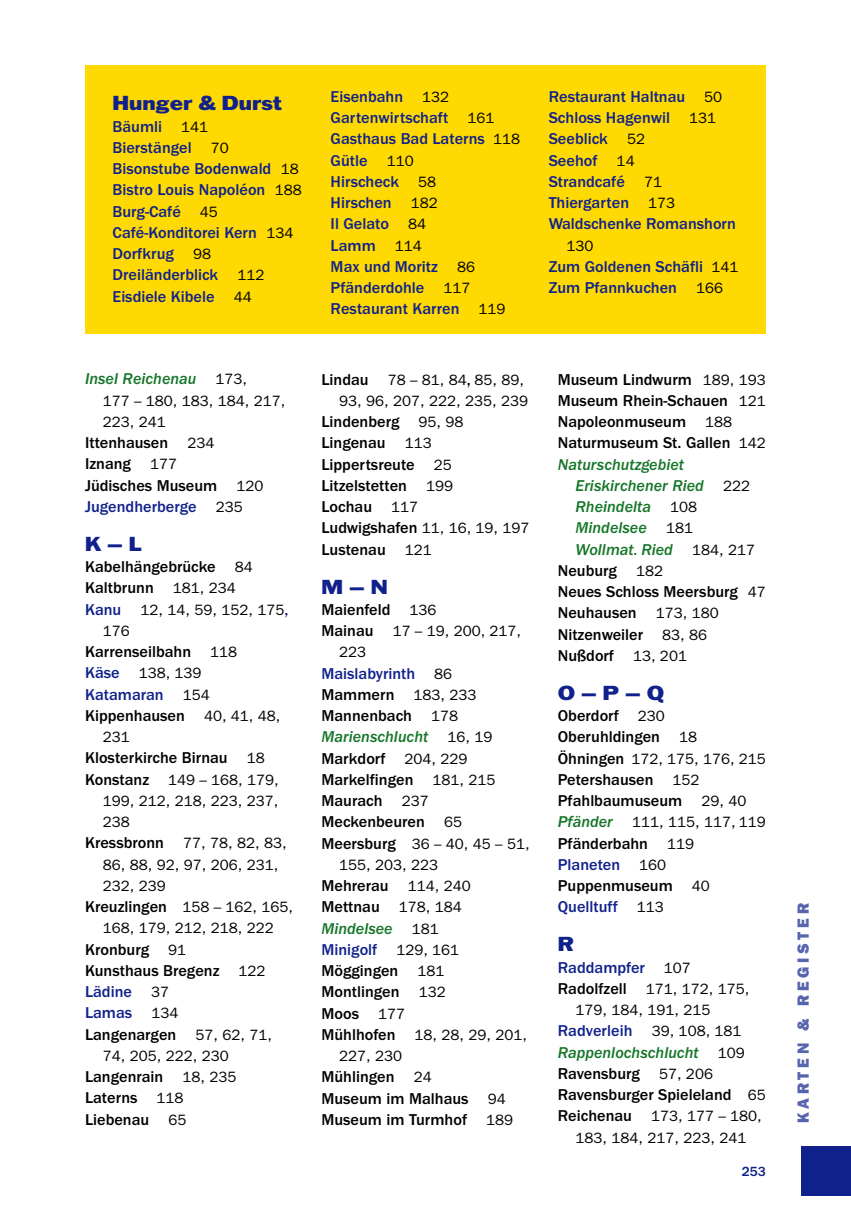
<style>
.page{position:relative;width:851px;height:1219px;background:#fff}
.page>*{position:absolute;margin:0;border:0;box-sizing:border-box;transform-origin:0 0}
.t1{font:expanded 20px "Franklin ATFBQ";color:#10218b}
.t2{font:500 16.25px/21.2px "Franklin Gothic";color:#000}
.t3{font:500 16.25px/21.2px "Franklin Gothic";color:#10218b}
.t4{font:italic 500 16.25px "Franklin Gothic";color:#157628}
.t5{font:800 16.25px "Franklin Gothic";letter-spacing:.23em;color:#5764ae}
.t6{font:15px/21.2px "Franklin Gothic";color:#000}
.t7{font:500 13.75px "Franklin Gothic";color:#10218b}
.s1{font-weight:400;font-size:15px;color:#000}
.s2{font-weight:400;font-style:normal;font-size:15px;color:#000}
.s3{font-weight:400;font-size:15px}
.s4{color:#10218b}
.s5{font-weight:500;font-size:16.25px;color:#10218b}
.s6{font-weight:500;font-size:16.25px}
.s7{font-style:italic;color:#157628}
.s8{font-weight:500;font-style:italic;font-size:16.25px;color:#157628}
</style>
<div class="page">
<div style="left:85px;top:65px;width:680px;height:269px;background:#ffd902"></div>
<div style="left:801px;top:1146px;width:49px;height:49px;background:#10218b"></div>
<p class="t1" style="left:113px;top:97px;width:171px">Hunger &amp; Durst</p>
<p class="t3" style="left:113px;top:117px;width:191px">Bäumli <span class="s1">141<br></span>Bierstängel <span class="s1">70<br></span>Bisonstube Bodenwald <span class="s1">18<br></span>Bistro Louis Napoléon <span class="s1">188<br></span>Burg-Café <span class="s1">45<br></span>Café-Konditorei Kern <span class="s1">134<br></span>Dorfkrug <span class="s1">98<br></span>Dreiländerblick <span class="s1">112<br></span>Eisdiele Kibele <span class="s1">44</span></p>
<p class="t3" style="left:330px;top:87px;width:191px">Eisenbahn <span class="s1">132<br></span>Gartenwirtschaft <span class="s1">161<br></span>Gasthaus Bad Laterns <span class="s1">118<br></span>Gütle <span class="s1">110<br></span>Hirscheck <span class="s1">58<br></span>Hirschen <span class="s1">182<br></span>Il Gelato <span class="s1">84<br></span>Lamm <span class="s1">114<br></span>Max und Moritz <span class="s1">86<br></span>Pfänderdohle <span class="s1">117<br></span>Restaurant Karren <span class="s1">119</span></p>
<p class="t3" style="left:548px;top:87px;width:189px">Restaurant Haltnau <span class="s1">50<br></span>Schloss Hagenwil <span class="s1">131<br></span>Seeblick <span class="s1">52<br></span>Seehof <span class="s1">14<br></span>Strandcafé <span class="s1">71<br></span>Thiergarten <span class="s1">173<br></span>Waldschenke Romanshorn</p>
<p class="t6" style="left:566px;top:236px;width:28px">130</p>
<p class="t3" style="left:548px;top:257px;width:191px">Zum Goldenen Schäfli <span class="s1">141<br></span>Zum Pfannkuchen <span class="s1">166</span></p>
<p class="t4" style="left:85px;top:373px;width:163px">Insel Reichenau <span class="s2">173,</span></p>
<p class="t6" style="left:103px;top:391px;width:184px">177 – 180, 183, 184, 217,<br>223, 241</p>
<p class="t2" style="left:85px;top:433px;width:180px">Ittenhausen <span class="s3">234<br></span>Iznang <span class="s3">177<br></span>Jüdisches Museum <span class="s3">120<br></span><span class="s4">Jugendherberge</span> <span class="s3">235</span></p>
<p class="t1" style="left:85px;top:537px;width:58px">K – L</p>
<p class="t2" style="left:85px;top:557px;width:169px">Kabelhängebrücke <span class="s3">84<br></span>Kaltbrunn <span class="s3">181, 234</span></p>
<p class="t6" style="left:103px;top:600px;width:187px;text-indent:-18px"><span class="s5">Kanu</span> 12, 14, 59, 152, 175<span class="s5">,<br></span>176</p>
<p class="t2" style="left:85px;top:642px;width:154px">Karrenseilbahn <span class="s3">118</span></p>
<p class="t6" style="left:85px;top:664px;width:118px"><span class="s5">Käse</span> 138, 139</p>
<p class="t6" style="left:85px;top:685px;width:197px"><span class="s5">Katamaran</span> 154<br><span class="s6">Kippenhausen</span> 40, 41, 48,</p>
<p class="t6" style="left:103px;top:728px;width:28px">231</p>
<p class="t2" style="left:85px;top:749px;width:181px">Klosterkirche Birnau <span class="s3">18</span></p>
<p class="t6" style="left:85px;top:770px;width:195px"><span class="s6">Konstanz</span> 149 – 168, 179,</p>
<p class="t6" style="left:103px;top:791px;width:177px">199, 212, 218, 223, 237,</p>
<p class="t6" style="left:103px;top:813px;width:28px">238</p>
<p class="t6" style="left:85px;top:834px;width:203px"><span class="s6">Kressbronn</span> 77, 78, 82, 83,</p>
<p class="t6" style="left:103px;top:855px;width:177px">86, 88, 92, 97, 206, 231,</p>
<p class="t6" style="left:103px;top:876px;width:64px">232, 239</p>
<p class="t6" style="left:85px;top:898px;width:209px"><span class="s6">Kreuzlingen</span> 158 – 162, 165,</p>
<p class="t6" style="left:103px;top:919px;width:172px">168, 179, 212, 218, 222</p>
<p class="t2" style="left:85px;top:940px;width:188px">Kronburg <span class="s3">91<br></span>Kunsthaus Bregenz <span class="s3">122<br></span><span class="s4">Lädine</span> <span class="s3">37<br></span><span class="s4">Lamas</span> <span class="s3">134<br></span>Langenargen <span class="s3">57, 62, 71,</span></p>
<p class="t6" style="left:103px;top:1046px;width:127px">74, 205, 222, 230</p>
<p class="t2" style="left:85px;top:1067px;width:153px">Langenrain <span class="s3">18, 235<br></span>Laterns <span class="s3">118<br></span>Liebenau <span class="s3">65</span></p>
<p class="t6" style="left:321px;top:370px;width:208px;text-align:right"><span class="s6">Lindau</span> 78 – 81, 84<span class="s6">,</span> 85, 89,<br>93, 96, 207, 222, 235, 239</p>
<p class="t2" style="left:321px;top:412px;width:209px">Lindenberg <span class="s3">95, 98<br></span>Lingenau <span class="s3">113<br></span>Lippertsreute <span class="s3">25<br></span>Litzelstetten <span class="s3">199<br></span>Lochau <span class="s3">117<br></span>Ludwigshafen <span class="s3">11, 16, 19, 197<br></span>Lustenau <span class="s3">121</span></p>
<p class="t1" style="left:321px;top:580px;width:68px">M – N</p>
<p class="t2" style="left:321px;top:600px;width:117px">Maienfeld <span class="s3">136</span></p>
<p class="t6" style="left:339px;top:622px;width:183px;text-indent:-18px"><span class="s6">Mainau</span> 17 – 19, 200, 217,<br>223</p>
<p class="t2" style="left:321px;top:664px;width:175px"><span class="s4">Maislabyrinth</span> <span class="s3">86<br></span>Mammern <span class="s3">183, 233<br></span>Mannenbach <span class="s3">178<br></span><span class="s7">Marienschlucht</span> <span class="s3">16, 19<br></span>Markdorf <span class="s3">204, 229<br></span>Markelfingen <span class="s3">181, 215<br></span>Maurach <span class="s3">237<br></span>Meckenbeuren <span class="s3">65</span></p>
<p class="t6" style="left:339px;top:834px;width:192px;text-indent:-18px"><span class="s6">Meersburg</span> 36 – 40, 45 – 51,<br>155, 203, 223</p>
<p class="t2" style="left:321px;top:876px;width:151px">Mehrerau <span class="s3">114, 240<br></span>Mettnau <span class="s3">178, 184<br></span><span class="s7">Mindelsee</span> <span class="s3">181<br></span><span class="s4">Minigolf</span> <span class="s3">129, 161<br></span>Möggingen <span class="s3">181<br></span>Montlingen <span class="s3">132<br></span>Moos <span class="s3">177</span></p>
<p class="t6" style="left:339px;top:1025px;width:189px;text-indent:-18px"><span class="s6">Mühlhofen</span> 18, 28, 29, 201,<br>227, 230</p>
<p class="t2" style="left:321px;top:1068px;width:193px">Mühlingen <span class="s3">24<br></span>Museum im Malhaus <span class="s3">94<br></span>Museum im Turmhof <span class="s3">189</span></p>
<p class="t2" style="left:557px;top:370px;width:209px">Museum Lindwurm <span class="s3">189, 193<br></span>Museum Rhein-Schauen <span class="s3">121<br></span>Napoleonmuseum <span class="s3">188<br></span>Naturmuseum St. Gallen <span class="s3">142<br></span><span class="s7">Naturschutzgebiet</span></p>
<p class="t4" style="left:575px;top:480px;width:176px">Eriskirchener Ried <span class="s2">222</span></p>
<p class="t4" style="left:575px;top:501px;width:123px">Rheindelta <span class="s2">108</span></p>
<p class="t4" style="left:575px;top:523px;width:119px">Mindelsee <span class="s2">181</span></p>
<p class="t4" style="left:575px;top:544px;width:181px">Wollmat. Ried <span class="s2">184, 217</span></p>
<p class="t2" style="left:557px;top:561px;width:107px">Neuburg <span class="s3">182</span></p>
<p class="t2" style="left:557px;top:582px;width:209px">Neues Schloss Meersburg <span class="s3">47</span></p>
<p class="t2" style="left:557px;top:604px;width:162px">Neuhausen <span class="s3">173, 180</span></p>
<p class="t2" style="left:557px;top:625px;width:151px">Nitzenweiler <span class="s3">83, 86</span></p>
<p class="t2" style="left:557px;top:646px;width:131px">Nußdorf <span class="s3">13, 201</span></p>
<p class="t1" style="left:557px;top:686px;width:108px">O – P – Q</p>
<p class="t2" style="left:557px;top:706px;width:141px">Oberdorf <span class="s3">230<br></span>Oberuhldingen <span class="s3">18</span></p>
<p class="t6" style="left:557px;top:749px;width:209px"><span class="s6">Öhningen</span> 172, 175, 176, 215</p>
<p class="t2" style="left:557px;top:770px;width:190px">Petershausen <span class="s3">152<br></span>Pfahlbaumuseum <span class="s3">29, 40</span></p>
<p class="t6" style="left:557px;top:813px;width:209px"><span class="s8">Pfänder</span> 111, 115, 117, 119</p>
<p class="t2" style="left:557px;top:834px;width:154px">Pfänderbahn <span class="s3">119<br></span><span class="s4">Planeten</span> <span class="s3">160<br></span>Puppenmuseum <span class="s3">40<br></span><span class="s4">Quelltuff</span> <span class="s3">113</span></p>
<p class="t1" style="left:557px;top:938px;width:17px">R</p>
<p class="t3" style="left:557px;top:958px;width:135px">Raddampfer <span class="s1">107</span></p>
<p class="t6" style="left:575px;top:979px;width:175px;text-indent:-18px"><span class="s6">Radolfzell</span> 171, 172, 175,<br>179, 184, 191, 215</p>
<p class="t2" style="left:557px;top:1022px;width:209px"><span class="s4">Radverleih</span> <span class="s3">39, 108, 181<br></span><span class="s7">Rappenlochschlucht</span> <span class="s3">109<br></span>Ravensburg <span class="s3">57, 206<br></span>Ravensburger Spieleland <span class="s3">65</span></p>
<p class="t6" style="left:557px;top:1107px;width:205px;text-align:center"><span class="s6">Reichenau</span> 173, 177 – 180,<br>183, 184, 217, 223, 241</p>
<p class="t7" style="left:741px;top:1166px;width:26px">253</p>
<p class="t5" style="left:797px;top:1123px;width:222px;rotate:-90deg">KARTEN &amp; REGISTER</p>
</div>
